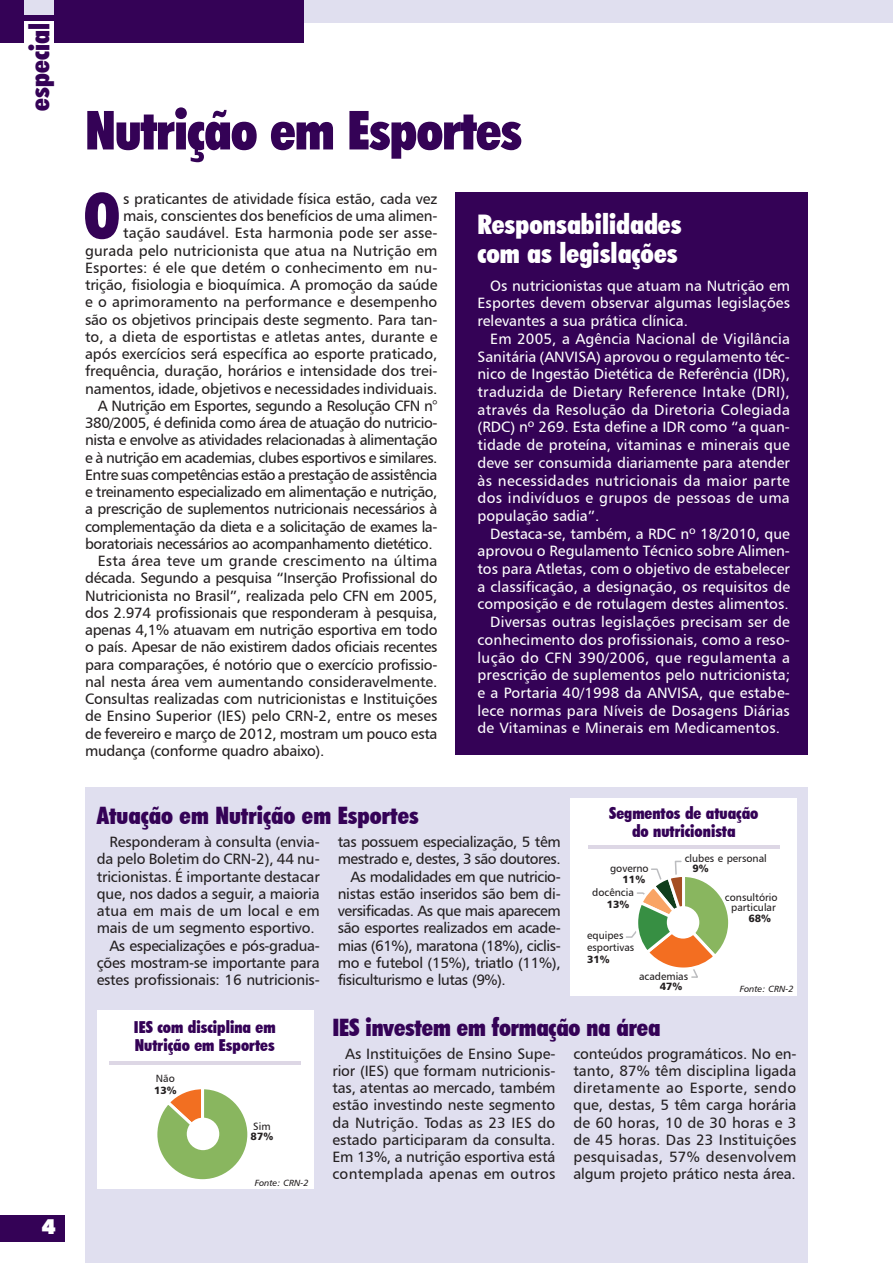
<style>
.page{position:relative;width:893px;height:1263px;background:#fff}
.page>*{position:absolute;margin:0;border:0;box-sizing:border-box;transform-origin:0 0}
.texto_capitular{font:900 condensed 63.45px "Futura BT";color:#340256}
.Título_31{font:900 condensed 54px "Futura BT";letter-spacing:-.02em;color:#340256}
.Título_18{font:900 condensed 27px "Futura BT";color:#fff}
.Título_18-2{font:900 condensed 27px "Futura BT";color:#340256}
.Título_18-3{font:900 condensed 24px "Futura BT";color:#340256}
.t1{font:900 21px "Futura BT";color:#fff}
.Título_18-4{font:900 condensed 16.5px/18px "Futura BT";color:#340256;text-align:center}
.texto{font:15px/17.2px "Humanist 777 BT Roman B";letter-spacing:-.02em;color:#231f20;text-align:justify}
.texto-2{font:15px/17.7px "Humanist 777 BT Roman B";letter-spacing:.005em;color:#fff;text-align:justify}
.texto_capitular-2{font:15px/17.2px "Humanist 777 BT Roman B";letter-spacing:-.005em;color:#231f20;text-align:right}
.t2{font:10.5px/10.6px "Humanist 777 BT Roman B";color:#231f20}
.t3{font:10.5px "Humanist 777 BT Black B";color:#231f20}
.legenda{font:9px "Humanist 777 BT Italic B";letter-spacing:-.01em;color:#231f20}
.s1{font-family:"Humanist 777 BT Black B"}
</style>
<div class="page">
<div style="left:85px;top:788px;width:723px;height:475px;background:#e0dfef"></div>
<div style="left:98px;top:1010px;width:216px;height:179px;background:#fff"></div>
<div style="left:570px;top:798px;width:226px;height:198px;background:#fff"></div>
<hr style="left:588px;top:846px;width:191px;height:3px;background:#ddd7e5">
<div style="left:455px;top:192px;width:353px;height:563px;background:#340256"></div>
<div style="left:1px;top:0;width:892px;height:22px;background:#e0dfef"></div>
<div style="left:0;top:0;width:303px;height:43px;background:#340256"></div>
<div style="left:24px;top:0;width:30px;height:15px;background:#e0dfef"></div>
<div style="left:24px;top:22px;width:30px;height:24px;background:#fff"></div>
<div style="left:0;top:1215px;width:65px;height:27px;background:#340256"></div>
<svg style="left:626px;top:860px;width:103px;height:118px"></svg>
<div style="left:667px;top:906px;width:32px;height:32px;background:#fff;border-radius:50%"></div>
<hr style="left:109px;top:1061px;width:191px;height:3px;background:#ddd7e5">
<svg style="left:157px;top:1089px;width:91px;height:91px"></svg>
<div style="left:187px;top:1118px;width:32px;height:32px;background:#fff;border-radius:50%"></div>
<p class="Título_18-2" style="left:23px;top:111px;width:89px;rotate:-90deg">especial</p>
<p class="t1" style="left:42px;top:1214px;width:16px">4</p>
<p class="Título_31" style="left:85px;top:97px;width:439px">Nutrição em Esportes</p>
<p class="texto_capitular" style="left:84px;top:177px;width:38px">O</p>
<p class="texto_capitular-2" style="left:85px;top:190px;width:354px">s praticantes de atividade física estão, cada vez mais, conscientes dos benefícios de uma alimen&shy;tação saudável. Esta harmonia pode ser asse&shy;gurada pelo nutricionista que atua na Nutrição em Esportes: é ele que detém o conhecimento em nu&shy;trição, fisiologia e bioquímica. A promoção da saúde e o aprimoramento na performance e desempenho são os objetivos principais deste segmento. Para tan&shy;to, a dieta de esportistas e atletas antes, durante e após exercícios será específica ao esporte praticado, frequência, duração, horários e intensidade dos trei&shy;namentos, idade, objetivos e necessidades individuais.</p>
<p class="texto" style="left:85px;top:397px;width:354px;text-indent:13px">A Nutrição em Esportes, segundo a Resolução CFN n° 380/2005, é definida como área de atuação do nutricio&shy;nista e envolve as atividades relacionadas à alimentação e à nutrição em academias, clubes esportivos e similares.<br>Entre suas competências estão a prestação de assistência e treinamento especializado em alimentação e nutrição, a prescrição de suplementos nutricionais necessários à complementação da dieta e a solicitação de exames la&shy;boratoriais necessários ao acompanhamento dietético.</p>
<p class="texto" style="left:85px;top:552px;width:354px;text-indent:13px">Esta área teve um grande crescimento na última década. Segundo a pesquisa “Inserção Profissional do Nutricionista no Brasil”, realizada pelo CFN em 2005, dos 2.974 profissionais que responderam à pesquisa, apenas 4,1% atuavam em nutrição esportiva em todo o país. Apesar de não existirem dados oficiais recentes para comparações, é notório que o exercício profissio&shy;nal nesta área vem aumentando consideravelmente.<br>Consultas realizadas com nutricionistas e Instituições de Ensino Superior (IES) pelo CRN-2, entre os meses de fevereiro e março de 2012, mostram um pouco esta mudança (conforme quadro abaixo).</p>
<p class="Título_18" style="left:477px;top:208px;width:206px">Responsabilidades</p>
<p class="Título_18" style="left:477px;top:237px;width:202px">com as legislações</p>
<p class="texto-2" style="left:477px;top:276px;width:314px;text-indent:13px">Os nutricionistas que atuam na Nutrição em Esportes devem observar algumas legislações relevantes a sua prática clínica.</p>
<p class="texto-2" style="left:477px;top:329px;width:314px;text-indent:13px">Em 2005, a Agência Nacional de Vigilância Sanitária (ANVISA) aprovou o regulamento téc&shy;nico de Ingestão Dietética de Referência (IDR), traduzida de Dietary Reference Intake (DRI), através da Resolução da Diretoria Colegiada (RDC) nº 269. Esta define a IDR como “a quan&shy;tidade de proteína, vitaminas e minerais que deve ser consumida diariamente para atender às necessidades nutricionais da maior parte dos indivíduos e grupos de pessoas de uma população sadia”.</p>
<p class="texto-2" style="left:477px;top:524px;width:314px;text-indent:13px">Destaca-se, também, a RDC nº 18/2010, que aprovou o Regulamento Técnico sobre Alimen&shy;tos para Atletas, com o objetivo de estabelecer a classificação, a designação, os requisitos de composição e de rotulagem destes alimentos.</p>
<p class="texto-2" style="left:477px;top:613px;width:314px;text-indent:13px">Diversas outras legislações precisam ser de conhecimento dos profissionais, como a reso&shy;lução do CFN 390/2006, que regulamenta a prescrição de suplementos pelo nutricionista; e a Portaria 40/1998 da ANVISA, que estabe&shy;lece normas para Níveis de Dosagens Diárias de Vitaminas e Minerais em Medicamentos.</p>
<p class="Título_18-3" style="left:97px;top:801px;width:324px">Atuação em Nutrição em Esportes</p>
<p class="texto" style="left:97px;top:833px;width:225px;text-indent:13px">Responderam à consulta (envia&shy;da pelo Boletim do CRN-2), 44 nu&shy;tricionistas. É importante destacar que, nos dados a seguir, a maioria atua em mais de um local e em mais de um segmento esportivo.</p>
<p class="texto" style="left:97px;top:936px;width:224px;text-indent:13px">As especializações e pós-gradua&shy;ções mostram-se importante para estes profissionais: 16 nutricionis-</p>
<p class="texto" style="left:338px;top:833px;width:224px">tas possuem especialização, 5 têm mestrado e, destes, 3 são doutores.</p>
<p class="texto" style="left:338px;top:867px;width:224px;text-indent:13px">As modalidades em que nutricio&shy;nistas estão inseridos são bem di&shy;versificadas. As que mais aparecem são esportes realizados em acade&shy;mias (61%), maratona (18%), ciclis&shy;mo e futebol (15%), triatlo (11%), fisiculturismo e lutas (9%).</p>
<p class="Título_18-4" style="left:609px;top:804px;width:151px">Segmentos de atuação do nutricionista</p>
<p class="t2" style="left:622px;top:863px;width:28px;text-indent:-12px">governo<br><span class="s1">11%</span></p>
<p class="t2" style="left:607px;top:887px;width:29px;line-height:11.2px;text-indent:-15px">docência<br><span class="s1">13%</span></p>
<p class="t2" style="left:587px;top:929px;width:49px;line-height:12.1px">equipes esportivas<br><span class="s1">31%</span></p>
<p class="t2" style="left:692px;top:853px;width:76px;line-height:9.9px;text-indent:-8px">clubes e personal<br><span class="s1">9%</span></p>
<p class="t2" style="left:725px;top:891px;width:54px">consultório</p>
<p class="t2" style="left:731px;top:902px;width:46px">particular</p>
<p class="t3" style="left:748px;top:911px;width:24px">68%</p>
<p class="t2" style="left:660px;top:970px;width:30px;text-indent:-21px">academias<br><span class="s1">47%</span></p>
<p class="legenda" style="left:740px;top:983px;width:55px">Fonte: CRN-2</p>
<p class="Título_18-4" style="left:134px;top:1018px;width:143px;text-align:left">IES com disciplina em<br>Nutrição em Esportes</p>
<p class="t2" style="left:154px;top:1072px;width:24px;line-height:11.4px">Não<br><span class="s1">13%</span></p>
<p class="t2" style="left:251px;top:1121px;width:24px;line-height:9.9px">Sim<br><span class="s1">87%</span></p>
<p class="legenda" style="left:255px;top:1177px;width:55px">Fonte: CRN-2</p>
<p class="Título_18-3" style="left:332px;top:1013px;width:329px">IES investem em formação na área</p>
<p class="texto" style="left:332px;top:1044px;width:225px;text-indent:13px">As Instituições de Ensino Supe&shy;rior (IES) que formam nutricionis&shy;tas, atentas ao mercado, também estão investindo neste segmento da Nutrição. Todas as 23 IES do estado participaram da consulta.<br>Em 13%, a nutrição esportiva está contemplada apenas em outros</p>
<p class="texto" style="left:573px;top:1044px;width:224px">conteúdos programáticos. No en&shy;tanto, 87% têm disciplina ligada diretamente ao Esporte, sendo que, destas, 5 têm carga horária de 60 horas, 10 de 30 horas e 3 de 45 horas. Das 23 Instituições pesquisadas, 57% desenvolvem algum projeto prático nesta área.</p>
</div>
